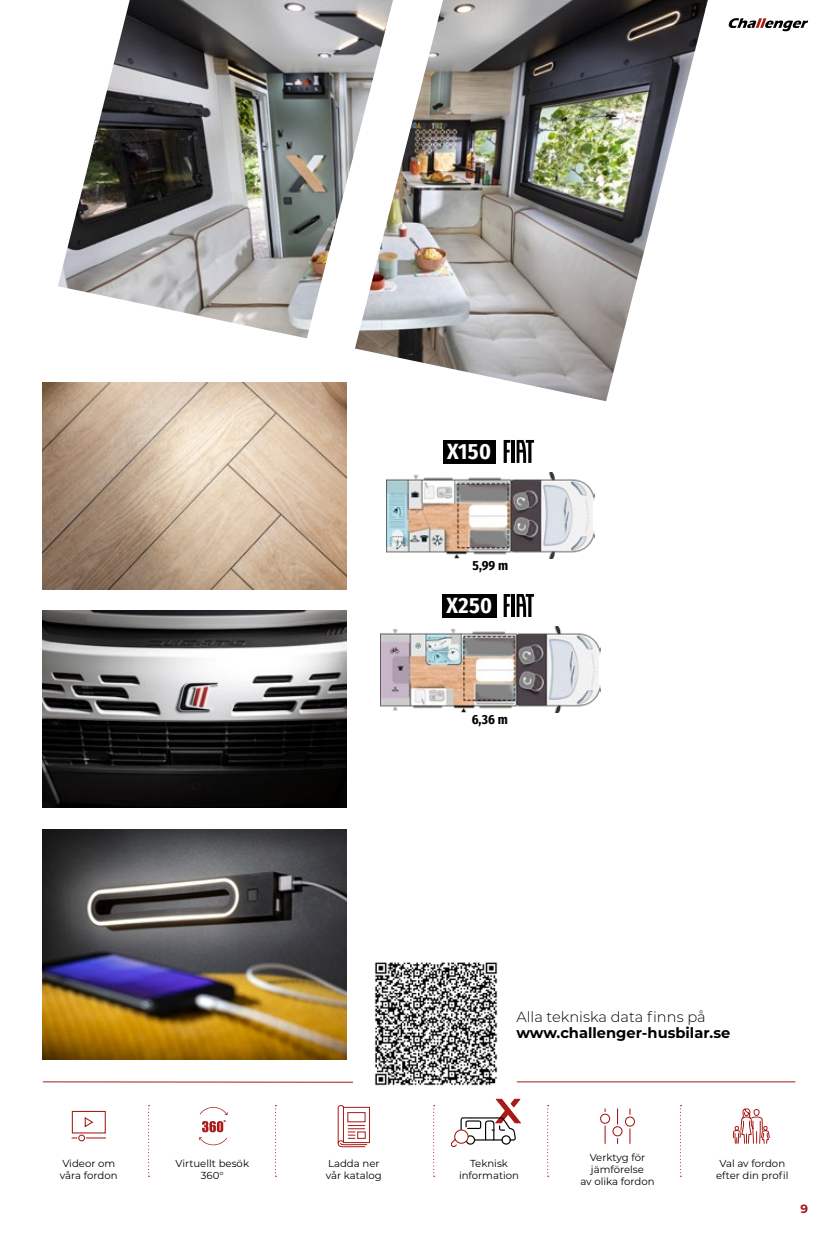
<style>
.page{position:relative;width:838px;height:1234px;background:#fff}
.page>*{position:absolute;margin:0;border:0;box-sizing:border-box;transform-origin:0 0}
.t1{font:700 21.9px "Fira Sans Condensed";letter-spacing:.02em;color:#fff}
.t2{font:700 14.55px "Montserrat";color:#000}
.t3{font:300 14.55px "Montserrat";color:#000}
.t4{font:700 13.2px "Fira Sans Condensed";color:#000}
.t5{font:700 12px "Montserrat";color:#a71a17}
.t6{font:10.2px/12.1px "Montserrat";color:#000;text-align:center}
</style>
<div class="page">
<img style="left:58px;top:0;width:650px;height:401px">
<svg style="left:450px;top:1098px;width:71px;height:49px"></svg>
<img style="left:43px;top:610px;width:303px;height:197px">
<img style="left:43px;top:383px;width:303px;height:206px">
<img style="left:43px;top:829px;width:303px;height:230px">
<svg style="left:728px;top:18px;width:80px;height:13px"></svg>
<svg style="left:71px;top:1110px;width:35px;height:31px"></svg>
<svg style="left:600px;top:1108px;width:35px;height:36px"></svg>
<svg style="left:148px;top:1105px;width:2px;height:71px"></svg>
<svg style="left:275px;top:1105px;width:1px;height:71px"></svg>
<svg style="left:433px;top:1105px;width:1px;height:71px"></svg>
<svg style="left:547px;top:1105px;width:1px;height:71px"></svg>
<svg style="left:680px;top:1105px;width:1px;height:71px"></svg>
<svg style="left:199px;top:1107px;width:28px;height:37px"></svg>
<svg style="left:337px;top:1105px;width:33px;height:42px"></svg>
<svg style="left:732px;top:1082px;width:38px;height:61px"></svg>
<div style="left:443px;top:440px;width:52px;height:23px;background:#000"></div>
<img style="left:386px;top:472px;width:208px;height:86px">
<div style="left:442px;top:594px;width:54px;height:23px;background:#000"></div>
<img style="left:380px;top:626px;width:220px;height:86px">
<hr style="left:43px;top:1081px;width:310px;height:1px;background:#a71a17">
<hr style="left:517px;top:1081px;width:278px;height:1px;background:#a71a17">
<hr style="left:512px;top:440px;width:3px;height:23px;background:#000">
<svg style="left:503px;top:440px;width:7px;height:23px"></svg>
<svg style="left:516px;top:440px;width:18px;height:23px"></svg>
<hr style="left:512px;top:594px;width:3px;height:23px;background:#000">
<svg style="left:503px;top:594px;width:7px;height:23px"></svg>
<svg style="left:516px;top:594px;width:18px;height:23px"></svg>
<img style="left:375px;top:962px;width:123px;height:124px">
<h1 class="t1" style="left:447px;top:433px;width:46px">X150</h1>
<p class="t4" style="left:472px;top:554px;width:37px">5,99 m</p>
<h1 class="t1" style="left:446px;top:587px;width:47px">X250</h1>
<p class="t4" style="left:472px;top:708px;width:37px">6,36 m</p>
<h2 class="t3" style="left:516px;top:1006px;width:191px">Alla tekniska data finns på</h2>
<h2 class="t2" style="left:516px;top:1022px;width:215px">www.challenger-husbilar.se</h2>
<p class="t6" style="left:60px;top:1156px;width:59px;text-align:left">Videor om våra fordon</p>
<p class="t6" style="left:175px;top:1156px;width:75px">Virtuellt besök<br>360°</p>
<p class="t6" style="left:326px;top:1156px;width:58px;text-align:left">Ladda ner vår katalog</p>
<p class="t6" style="left:459px;top:1156px;width:62px">Teknisk information</p>
<p class="t6" style="left:580px;top:1150px;width:76px">Verktyg för jämförelse<br>av olika fordon</p>
<p class="t6" style="left:716px;top:1156px;width:74px">Val av fordon efter din profil</p>
<p class="t5" style="left:800px;top:1199px;width:9px">9</p>
</div>
